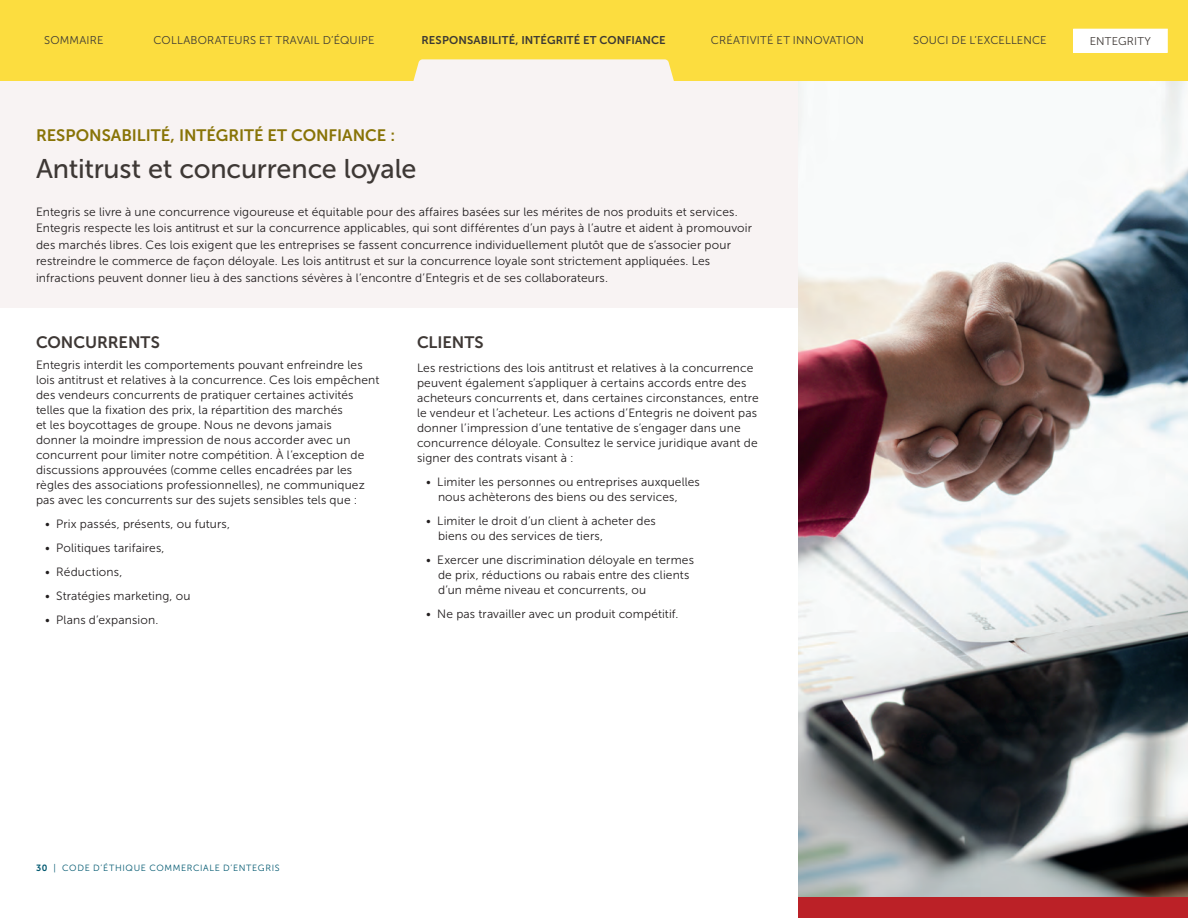
<style>
.page{position:relative;width:1188px;height:918px;background:#fff}
.page>*{position:absolute;margin:0;border:0;box-sizing:border-box;transform-origin:0 0}
.t1{font:27px "Museo Sans 500";letter-spacing:-.01em;color:#3e3835}
.t2{font:16.5px "Museo Sans 700";color:#887306}
.t3{font:16.5px "Museo Sans 700";letter-spacing:-.005em;color:#3e3835}
.t4{font:12px/15px "Museo Sans 300";letter-spacing:.01em;color:#231f20}
.t5{font:11.25px "Museo Sans 300";letter-spacing:.015em;color:#3c3934}
.t6{font:11.25px "Museo Sans 700";letter-spacing:.015em;color:#3c3934}
.t7{font:11.25px "Museo Sans 300";letter-spacing:.02em;color:#3e3835}
.t8{font:9px "Museo Sans 300";letter-spacing:.075em;color:#005870}
.s1{font-family:"Museo Sans 700"}
</style>
<div class="page">
<div style="left:0;top:59px;width:798px;height:249px;background:#f8f3f3"></div>
<img style="left:798px;top:81px;width:390px;height:817px">
<div style="left:798px;top:898px;width:390px;height:20px;background:#bb2127"></div>
<div style="left:0;top:0;width:1188px;height:81px;background:#fcdd3f"></div>
<div style="left:1074px;top:29px;width:93px;height:23px;background:#fff"></div>
<p class="t5" style="left:44px;top:35px;width:61px">SOMMAIRE</p>
<p class="t5" style="left:154px;top:35px;width:222px">COLLABORATEURS ET TRAVAIL D’ÉQUIPE</p>
<p class="t6" style="left:421px;top:34px;width:246px">RESPONSABILITÉ, INTÉGRITÉ ET CONFIANCE</p>
<p class="t5" style="left:711px;top:35px;width:155px">CRÉATIVITÉ ET INNOVATION</p>
<p class="t5" style="left:913px;top:35px;width:135px">SOUCI DE L’EXCELLENCE</p>
<p class="t7" style="left:1090px;top:35px;width:63px">ENTEGRITY</p>
<h2 class="t2" style="left:36px;top:126px;width:361px">RESPONSABILITÉ, INTÉGRITÉ ET CONFIANCE :</h2>
<h1 class="t1" style="left:36px;top:154px;width:382px">Antitrust et concurrence loyale</h1>
<p class="t4" style="left:36px;top:203px;width:718px;line-height:16.5px">Entegris se livre à une concurrence vigoureuse et équitable pour des affaires basées sur les mérites de nos produits et services.<br>Entegris respecte les lois antitrust et sur la concurrence applicables, qui sont différentes d’un pays à l’autre et aident à promouvoir des marchés libres. Ces lois exigent que les entreprises se fassent concurrence individuellement plutôt que de s’associer pour restreindre le commerce de façon déloyale. Les lois antitrust et sur la concurrence loyale sont strictement appliquées. Les infractions peuvent donner lieu à des sanctions sévères à l’encontre d’Entegris et de ses collaborateurs.</p>
<h2 class="t3" style="left:36px;top:333px;width:125px">CONCURRENTS</h2>
<p class="t4" style="left:36px;top:358px;width:345px">Entegris interdit les comportements pouvant enfreindre les lois antitrust et relatives à la concurrence. Ces lois empêchent des vendeurs concurrents de pratiquer certaines activités telles que la fixation des prix, la répartition des marchés<br>et les boycottages de groupe. Nous ne devons jamais<br>donner la moindre impression de nous accorder avec un concurrent pour limiter notre compétition. À l’exception de discussions approuvées (comme celles encadrées par les règles des associations professionnelles), ne communiquez pas avec les concurrents sur des sujets sensibles tels que :</p>
<p class="t4" style="left:45px;top:517px;width:187px">• Prix passés, présents, ou futurs,</p>
<p class="t4" style="left:45px;top:541px;width:121px">• Politiques tarifaires,</p>
<p class="t4" style="left:45px;top:565px;width:79px">• Réductions,</p>
<p class="t4" style="left:45px;top:589px;width:147px">• Stratégies marketing, ou</p>
<p class="t4" style="left:45px;top:613px;width:115px">• Plans d’expansion.</p>
<h2 class="t3" style="left:417px;top:333px;width:68px">CLIENTS</h2>
<p class="t4" style="left:417px;top:361px;width:343px">Les restrictions des lois antitrust et relatives à la concurrence peuvent également s’appliquer à certains accords entre des acheteurs concurrents et, dans certaines circonstances, entre le vendeur et l’acheteur. Les actions d’Entegris ne doivent pas donner l’impression d’une tentative de s’engager dans une concurrence déloyale. Consultez le service juridique avant de signer des contrats visant à :</p>
<p class="t4" style="left:438px;top:475px;width:263px;text-indent:-12px">• Limiter les personnes ou entreprises auxquelles nous achèterons des biens ou des services,</p>
<p class="t4" style="left:438px;top:514px;width:219px;text-indent:-12px">• Limiter le droit d’un client à acheter des biens ou des services de tiers,</p>
<p class="t4" style="left:438px;top:553px;width:258px;text-indent:-12px">• Exercer une discrimination déloyale en termes de prix, réductions ou rabais entre des clients d’un même niveau et concurrents, ou</p>
<p class="t4" style="left:426px;top:607px;width:254px">• Ne pas travailler avec un produit compétitif.</p>
<p class="t8" style="left:36px;top:863px;width:245px"><span class="s1">30</span> | CODE D’ÉTHIQUE COMMERCIALE D’ENTEGRIS</p>
</div>
